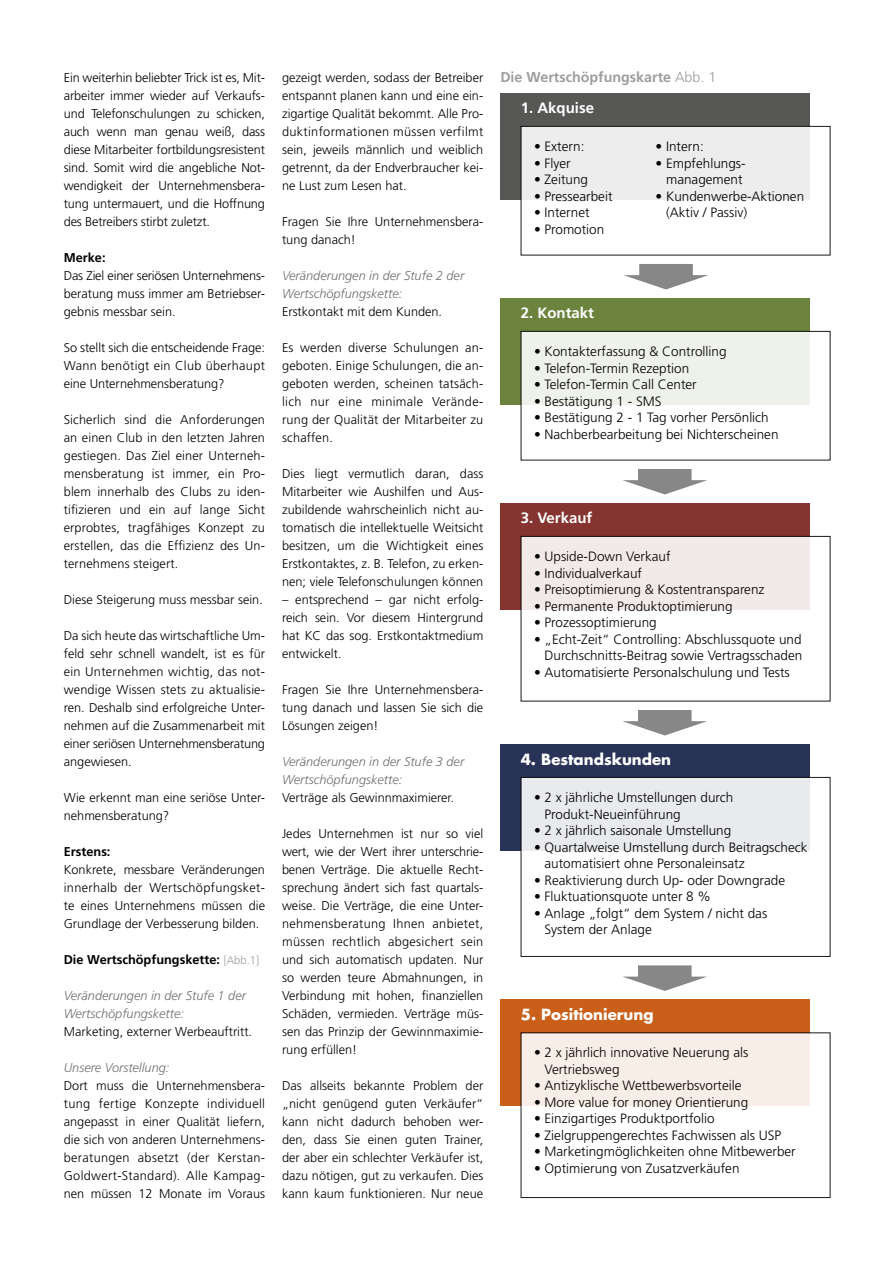
<style>
.page{position:relative;width:893px;height:1263px;background:#fff}
.page>*{position:absolute;margin:0;border:0;box-sizing:border-box;transform-origin:0 0}
.t1{font:700 15px "Futura";color:#fff}
.t2{font:700 15px "Frutiger";color:#fff}
.t3{font:700 14.25px "Frutiger";color:#9d9d9c}
.t4{font:300 13.5px/16.5px "Frutiger";color:#000}
.t5{font:300 12.75px/18px "Frutiger";color:#000;text-align:justify}
.t6{font:italic 300 12.75px/18px "Frutiger";color:#706f6f}
.t7{font:700 12.75px "Frutiger CE";color:#000}
.s1{font-family:"Frutiger";font-weight:300;font-size:11.25px;color:#9d9d9c}
.s2{font-weight:300}
</style>
<div class="page">
<div style="left:500px;top:298px;width:310px;height:106px;background:#6b833c"></div>
<div style="left:521px;top:331px;width:309px;height:129px;background:linear-gradient(to right,#f5f7f2,#f8f9f6)"></div>
<div style="left:521px;top:331px;width:309px;height:129px;border:1px solid #000"></div>
<div style="left:500px;top:503px;width:310px;height:106px;background:#853430"></div>
<div style="left:521px;top:536px;width:309px;height:165px;background:linear-gradient(to bottom,#f0e7e6,#fff)"></div>
<div style="left:521px;top:536px;width:309px;height:165px;border:1px solid #000"></div>
<div style="left:500px;top:744px;width:310px;height:106px;background:#293357"></div>
<div style="left:521px;top:777px;width:309px;height:179px;background:linear-gradient(to bottom,#e7e8ec,#fff)"></div>
<div style="left:521px;top:777px;width:309px;height:180px;border:1px solid #000"></div>
<div style="left:500px;top:999px;width:310px;height:107px;background:#c95f18"></div>
<div style="left:521px;top:1033px;width:309px;height:164px;background:linear-gradient(to bottom,#f8ece4,#fff)"></div>
<div style="left:521px;top:1032px;width:309px;height:166px;border:1px solid #000"></div>
<div style="left:500px;top:93px;width:310px;height:106px;background:#575756"></div>
<div style="left:521px;top:126px;width:309px;height:129px;background:linear-gradient(to right,#f4f4f4,#f7f7f7)"></div>
<div style="left:521px;top:126px;width:309px;height:129px;border:1px solid #000"></div>
<svg style="left:624px;top:264px;width:84px;height:25px"></svg>
<svg style="left:623px;top:469px;width:84px;height:25px"></svg>
<svg style="left:623px;top:710px;width:84px;height:25px"></svg>
<svg style="left:623px;top:965px;width:84px;height:26px"></svg>
<p class="t5" style="left:64px;top:68px;width:203px">Ein weiterhin beliebter Trick ist es, Mit&shy;arbeiter immer wieder auf Verkaufs&shy;und Telefonschulungen zu schicken, auch wenn man genau weiß, dass diese Mitarbeiter fortbildungsresistent sind. Somit wird die angebliche Not&shy;wendigkeit der Unternehmensbera&shy;tung untermauert, und die Hoffnung des Betreibers stirbt zuletzt.</p>
<p class="t7" style="left:64px;top:250px;width:43px">Merke:</p>
<p class="t5" style="left:64px;top:266px;width:203px">Das Ziel einer seriösen Unternehmens&shy;beratung muss immer am Betriebser&shy;gebnis messbar sein.</p>
<p class="t5" style="left:64px;top:338px;width:203px">So stellt sich die entscheidende Frage:<br>Wann benötigt ein Club überhaupt eine Unternehmensberatung?</p>
<p class="t5" style="left:64px;top:410px;width:203px">Sicherlich sind die Anforderungen an einen Club in den letzten Jahren gestiegen. Das Ziel einer Unterneh&shy;mensberatung ist immer, ein Pro&shy;blem innerhalb des Clubs zu iden&shy;tifizieren und ein auf lange Sicht erprobtes, tragfähiges Konzept zu erstellen, das die Effizienz des Un&shy;ternehmens steigert.</p>
<p class="t5" style="left:64px;top:590px;width:201px">Diese Steigerung muss messbar sein.</p>
<p class="t5" style="left:64px;top:626px;width:203px">Da sich heute das wirtschaftliche Um&shy;feld sehr schnell wandelt, ist es für ein Unternehmen wichtig, das not&shy;wendige Wissen stets zu aktualisie&shy;ren. Deshalb sind erfolgreiche Unter&shy;nehmen auf die Zusammenarbeit mit einer seriösen Unternehmensberatung angewiesen.</p>
<p class="t5" style="left:64px;top:788px;width:203px">Wie erkennt man eine seriöse Unter&shy;nehmensberatung?</p>
<p class="t7" style="left:64px;top:844px;width:48px">Erstens:</p>
<p class="t5" style="left:64px;top:860px;width:203px">Konkrete, messbare Veränderungen innerhalb der Wertschöpfungsket&shy;te eines Unternehmens müssen die Grundlage der Verbesserung bilden.</p>
<p class="t7" style="left:64px;top:952px;width:197px">Die Wertschöpfungskette: <span class="s1">[Abb.1]</span></p>
<p class="t6" style="left:64px;top:986px;width:184px">Veränderungen in der Stufe 1 der<br>Wertschöpfungskette:</p>
<p class="t5" style="left:64px;top:1022px;width:190px">Marketing, externer Werbeauftritt.</p>
<p class="t6" style="left:64px;top:1058px;width:107px">Unsere Vorstellung:</p>
<p class="t5" style="left:64px;top:1076px;width:203px">Dort muss die Unternehmensbera&shy;tung fertige Konzepte individuell angepasst in einer Qualität liefern, die sich von anderen Unternehmens&shy;beratungen absetzt (der Kerstan-Goldwert-Standard). Alle Kampag&shy;nen müssen 12 Monate im Voraus</p>
<p class="t5" style="left:282px;top:68px;width:203px">gezeigt werden, sodass der Betreiber entspannt planen kann und eine ein&shy;zigartige Qualität bekommt. Alle Pro&shy;duktinformationen müssen verfilmt sein, jeweils männlich und weiblich getrennt, da der Endverbraucher kei&shy;ne Lust zum Lesen hat.</p>
<p class="t5" style="left:282px;top:212px;width:203px">Fragen Sie Ihre Unternehmensbera&shy;tung danach!</p>
<p class="t6" style="left:282px;top:266px;width:184px">Veränderungen in der Stufe 2 der<br>Wertschöpfungskette:</p>
<p class="t5" style="left:282px;top:302px;width:162px">Erstkontakt mit dem Kunden.</p>
<p class="t5" style="left:282px;top:338px;width:203px">Es werden diverse Schulungen an&shy;geboten. Einige Schulungen, die an&shy;geboten werden, scheinen tatsäch&shy;lich nur eine minimale Verände&shy;rung der Qualität der Mitarbeiter zu schaffen.</p>
<p class="t5" style="left:282px;top:464px;width:203px">Dies liegt vermutlich daran, dass Mitarbeiter wie Aushilfen und Aus&shy;zubildende wahrscheinlich nicht au&shy;tomatisch die intellektuelle Weitsicht besitzen, um die Wichtigkeit eines Erstkontaktes, z. B. Telefon, zu erken&shy;nen; viele Telefonschulungen können</p>
<p class="t5" style="left:282px;top:590px;width:203px">– entsprechend – gar nicht erfolg&shy;reich sein. Vor diesem Hintergrund hat KC das sog. Erstkontaktmedium entwickelt.</p>
<p class="t5" style="left:282px;top:680px;width:203px">Fragen Sie Ihre Unternehmensbera&shy;tung danach und lassen Sie sich die Lösungen zeigen!</p>
<p class="t6" style="left:282px;top:752px;width:184px">Veränderungen in der Stufe 3 der<br>Wertschöpfungskette:</p>
<p class="t5" style="left:282px;top:788px;width:174px">Verträge als Gewinnmaximierer.</p>
<p class="t5" style="left:282px;top:824px;width:203px">Jedes Unternehmen ist nur so viel wert, wie der Wert ihrer unterschrie&shy;benen Verträge. Die aktuelle Recht&shy;sprechung ändert sich fast quartals&shy;weise. Die Verträge, die eine Unter&shy;nehmensberatung Ihnen anbietet, müssen rechtlich abgesichert sein und sich automatisch updaten. Nur so werden teure Abmahnungen, in Verbindung mit hohen, finanziellen Schäden, vermieden. Verträge müs&shy;sen das Prinzip der Gewinnmaximie&shy;rung erfüllen!</p>
<p class="t5" style="left:282px;top:1077px;width:203px">Das allseits bekannte Problem der „nicht genügend guten Verkäufer“ kann nicht dadurch behoben wer&shy;den, dass Sie einen guten Trainer, der aber ein schlechter Verkäufer ist, dazu nötigen, gut zu verkaufen. Dies kann kaum funktionieren. Nur neue</p>
<p class="t3" style="left:500px;top:68px;width:217px">Die Wertschöpfungskarte <span class="s2">Abb. 1</span></p>
<p class="t2" style="left:521px;top:99px;width:75px">1. Akquise</p>
<p class="t4" style="left:534px;top:138px;width:52px">• Extern:</p>
<p class="t4" style="left:534px;top:155px;width:38px">• Flyer</p>
<p class="t4" style="left:534px;top:171px;width:56px">• Zeitung</p>
<p class="t4" style="left:534px;top:188px;width:80px">• Pressearbeit</p>
<p class="t4" style="left:534px;top:204px;width:57px">• Internet</p>
<p class="t4" style="left:534px;top:221px;width:72px">• Promotion</p>
<p class="t4" style="left:656px;top:138px;width:50px">• Intern:</p>
<p class="t4" style="left:656px;top:155px;width:92px;text-align:center">• Empfehlungs&shy;management</p>
<p class="t4" style="left:666px;top:188px;width:140px;text-indent:-11px">• Kundenwerbe-Aktionen (Aktiv / Passiv)</p>
<p class="t2" style="left:521px;top:304px;width:75px">2. Kontakt</p>
<p class="t4" style="left:534px;top:343px;width:194px">• Kontakterfassung &amp; Controlling</p>
<p class="t4" style="left:534px;top:360px;width:157px">• Telefon-Termin Rezeption</p>
<p class="t4" style="left:534px;top:376px;width:164px">• Telefon-Termin Call Center</p>
<p class="t4" style="left:534px;top:393px;width:129px">• Bestätigung 1 - SMS</p>
<p class="t4" style="left:534px;top:409px;width:236px">• Bestätigung 2 - 1 Tag vorher Persönlich</p>
<p class="t4" style="left:534px;top:426px;width:246px">• Nachberbearbeitung bei Nichterscheinen</p>
<p class="t2" style="left:521px;top:509px;width:73px">3. Verkauf</p>
<p class="t4" style="left:534px;top:548px;width:138px">• Upside-Down Verkauf</p>
<p class="t4" style="left:534px;top:565px;width:109px">• Individualverkauf</p>
<p class="t4" style="left:534px;top:581px;width:232px">• Preisoptimierung &amp; Kostentransparenz</p>
<p class="t4" style="left:534px;top:598px;width:200px">• Permanente Produktoptimierung</p>
<p class="t4" style="left:534px;top:614px;width:124px">• Prozessoptimierung</p>
<p class="t4" style="left:534px;top:631px;width:270px;text-align:right">• „Echt-Zeit“ Controlling: Abschlussquote und<br>Durchschnitts-Beitrag sowie Vertragsschaden</p>
<p class="t4" style="left:534px;top:664px;width:257px">• Automatisierte Personalschulung und Tests</p>
<p class="t1" style="left:521px;top:748px;width:152px">4. Bestandskunden</p>
<p class="t4" style="left:544px;top:789px;width:190px;text-indent:-11px">• 2 x jährliche Umstellungen durch<br>Produkt-Neueinführung</p>
<p class="t4" style="left:534px;top:822px;width:199px">• 2 x jährlich saisonale Umstellung</p>
<p class="t4" style="left:544px;top:839px;width:265px;text-indent:-11px">• Quartalweise Umstellung durch Beitragscheck automatisiert ohne Personaleinsatz</p>
<p class="t4" style="left:534px;top:872px;width:253px">• Reaktivierung durch Up- oder Downgrade</p>
<p class="t4" style="left:534px;top:888px;width:179px">• Fluktuationsquote unter 8 %</p>
<p class="t4" style="left:544px;top:905px;width:224px;text-indent:-11px">• Anlage „folgt“ dem System / nicht das<br>System der Anlage</p>
<p class="t1" style="left:521px;top:1004px;width:134px">5. Positionierung</p>
<p class="t4" style="left:544px;top:1044px;width:206px;text-indent:-11px">• 2 x jährlich innovative Neuerung als<br>Vertriebsweg</p>
<p class="t4" style="left:534px;top:1077px;width:209px">• Antizyklische Wettbewerbsvorteile</p>
<p class="t4" style="left:534px;top:1094px;width:216px">• More value for money Orientierung</p>
<p class="t4" style="left:534px;top:1110px;width:182px">• Einzigartiges Produktportfolio</p>
<p class="t4" style="left:534px;top:1127px;width:249px">• Zielgruppengerechtes Fachwissen als USP</p>
<p class="t4" style="left:534px;top:1143px;width:263px">• Marketingmöglichkeiten ohne Mitbewerber</p>
<p class="t4" style="left:534px;top:1160px;width:207px">• Optimierung von Zusatzverkäufen</p>
</div>
